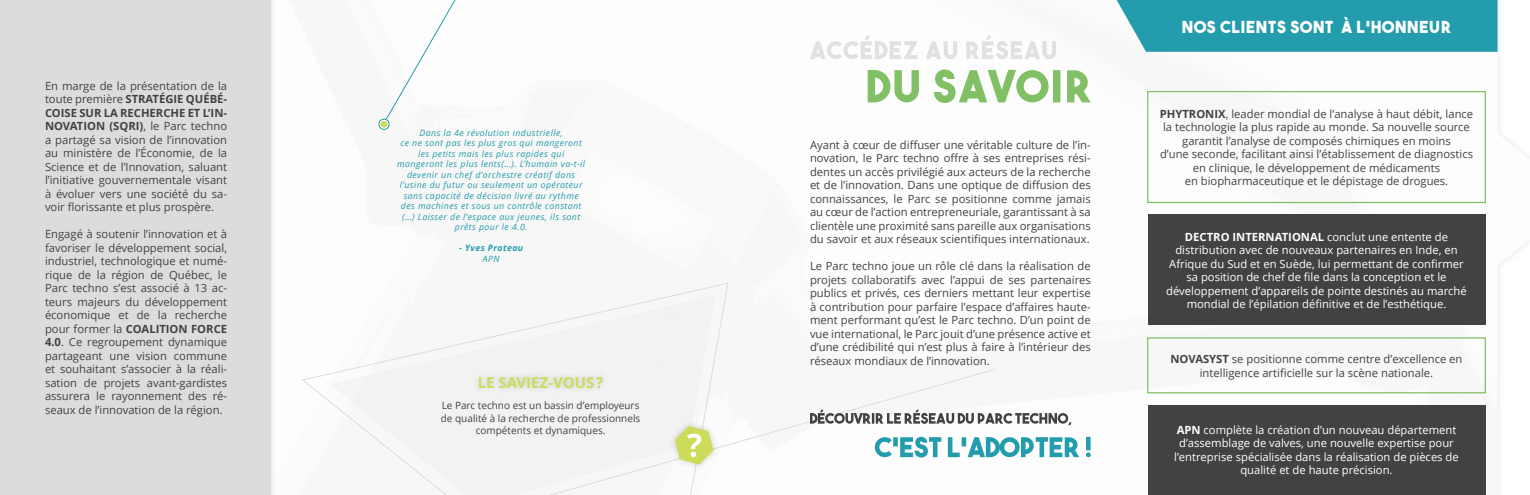
<style>
.page{position:relative;width:1530px;height:495px;background:#fff}
.page>*{position:absolute;margin:0;border:0;box-sizing:border-box;transform-origin:0 0}
.t1{font:16.5px "The Bold Font";letter-spacing:.05em;color:#fff}
.t2{font:700 15px "Open Sans";color:#ccdc5a}
.t3{font:11.25px/13.5px "Open Sans";color:#434242;text-align:justify}
.t4{font:11.25px/13.5px "Open Sans";color:#fff;text-align:center}
.t5{font:10px/12.5px "Open Sans";color:#434242;text-align:center}
.t6{font:italic 8.75px/10.5px "Open Sans";letter-spacing:.05em;color:#239cad;text-align:center}
.t7{font:italic 700 8.75px "Open Sans";letter-spacing:.05em;color:#239cad}
.s1{font-weight:700}
</style>
<div class="page">
<svg style="left:383px;top:0;width:73px;height:124px"></svg>
<div style="left:379px;top:119px;width:10px;height:11px;border:1px solid #239cad;border-radius:50%"></div>
<div style="left:381px;top:121px;width:6px;height:7px;background:#ccdc5a;border-radius:50%"></div>
<svg style="left:302px;top:283px;width:789px;height:212px"></svg>
<div style="left:668px;top:420px;width:52px;height:51px;background:#231f20;opacity:.2"></div>
<svg style="left:675px;top:426px;width:38px;height:39px"></svg>
<div style="left:472px;top:370px;width:137px;height:24px;background:#eaeaea"></div>
<div style="left:0;top:0;width:277px;height:495px;background:#231f20;opacity:.2"></div>
<div style="left:0;top:0;width:270px;height:495px;background:#dbdddb"></div>
<svg style="left:810px;top:36px;width:246px;height:23px"></svg>
<svg style="left:875px;top:437px;width:216px;height:21px"></svg>
<svg style="left:810px;top:410px;width:261px;height:15px"></svg>
<svg style="left:868px;top:69px;width:223px;height:34px"></svg>
<div style="left:1117px;top:0;width:381px;height:52px;background:#239cad"></div>
<div style="left:1147px;top:91px;width:339px;height:112px;border:1px solid #81c065"></div>
<div style="left:1148px;top:214px;width:337px;height:111px;background:#434242"></div>
<div style="left:1148px;top:406px;width:337px;height:89px;background:#434242"></div>
<div style="left:1147px;top:337px;width:339px;height:56px;border:1px solid #81c065"></div>
<p class="t3" style="left:45px;top:79px;width:184px">En marge de la présentation de la toute première <span class="s1">STRATÉGIE QUÉBÉ-COISE SUR LA RECHERCHE ET L’IN-NOVATION (SQRI)</span>, le Parc techno a partagé sa vision de l’innovation au ministère de l’Économie, de la Science et de l’Innovation, saluant l’initiative gouvernementale visant à évoluer vers une société du sa&shy;voir florissante et plus prospère.</p>
<p class="t3" style="left:45px;top:227px;width:184px">Engagé à soutenir l’innovation et à favoriser le développement social, industriel, technologique et numé&shy;rique de la région de Québec, le Parc techno s’est associé à 13 ac&shy;teurs majeurs du développement économique et de la recherche pour former la <span class="s1">COALITION FORCE 4.0</span>. Ce regroupement dynamique partageant une vision commune et souhaitant s’associer à la réali&shy;sation de projets avant-gardistes assurera le rayonnement des ré&shy;seaux de l’innovation de la région.</p>
<p class="t6" style="left:397px;top:127px;width:190px">Dans la 4e révolution industrielle,<br>ce ne sont pas les plus gros qui mangeront les petits mais les plus rapides qui mangeront les plus lents(…). L’humain va-t-il devenir un chef d’orchestre créatif dans l’usine du futur ou seulement un opérateur sans capacité de décision livré au rythme des machines et sous un contrôle constant (…) Laisser de l’espace aux jeunes, ils sont prêts pour le 4.0.</p>
<p class="t7" style="left:459px;top:242px;width:66px">- Yves Proteau</p>
<p class="t6" style="left:483px;top:253px;width:18px">APN</p>
<h2 class="t2" style="left:478px;top:372px;width:127px">LE SAVIEZ-VOUS?</h2>
<p class="t5" style="left:441px;top:399px;width:201px">Le Parc techno est un bassin d’employeurs de qualité à la recherche de professionnels compétents et dynamiques.</p>
<p class="t3" style="left:810px;top:138px;width:282px">Ayant à cœur de diffuser une véritable culture de l’in&shy;novation, le Parc techno offre à ses entreprises rési&shy;dentes un accès privilégié aux acteurs de la recherche et de l’innovation. Dans une optique de diffusion des connaissances, le Parc se positionne comme jamais au cœur de l’action entrepreneuriale, garantissant à sa clientèle une proximité sans pareille aux organisations du savoir et aux réseaux scientifiques internationaux.</p>
<p class="t3" style="left:810px;top:259px;width:282px">Le Parc techno joue un rôle clé dans la réalisation de projets collaboratifs avec l’appui de ses partenaires publics et privés, ces derniers mettant leur expertise à contribution pour parfaire l’espace d’affaires haute&shy;ment performant qu’est le Parc techno. D’un point de vue international, le Parc jouit d’une présence active et d’une crédibilité qui n’est plus à faire à l’intérieur des réseaux mondiaux de l’innovation.</p>
<h1 class="t1" style="left:1182px;top:16px;width:271px">NOS CLIENTS SONT À L’HONNEUR</h1>
<p class="t3" style="left:1160px;top:107px;width:315px;text-align:center"><span class="s1">PHYTRONIX</span>, leader mondial de l’analyse à haut débit, lance la technologie la plus rapide au monde. Sa nouvelle source garantit l’analyse de composés chimiques en moins<br>d’une seconde, facilitant ainsi l’établissement de diagnostics en clinique, le développement de médicaments<br>en biopharmaceutique et le dépistage de drogues.</p>
<p class="t4" style="left:1166px;top:230px;width:302px"><span class="s1">DECTRO INTERNATIONAL</span> conclut une entente de distribution avec de nouveaux partenaires en Inde, en Afrique du Sud et en Suède, lui permettant de confirmer sa position de chef de file dans la conception et le développement d’appareils de pointe destinés au marché mondial de l’épilation définitive et de l’esthétique.</p>
<p class="t3" style="left:1170px;top:352px;width:294px;text-align:center"><span class="s1">NOVASYST</span> se positionne comme centre d’excellence en intelligence artificielle sur la scène nationale.</p>
<p class="t4" style="left:1174px;top:423px;width:286px"><span class="s1">APN</span> complète la création d’un nouveau département d’assemblage de valves, une nouvelle expertise pour l’entreprise spécialisée dans la réalisation de pièces de qualité et de haute précision.</p>
</div>
